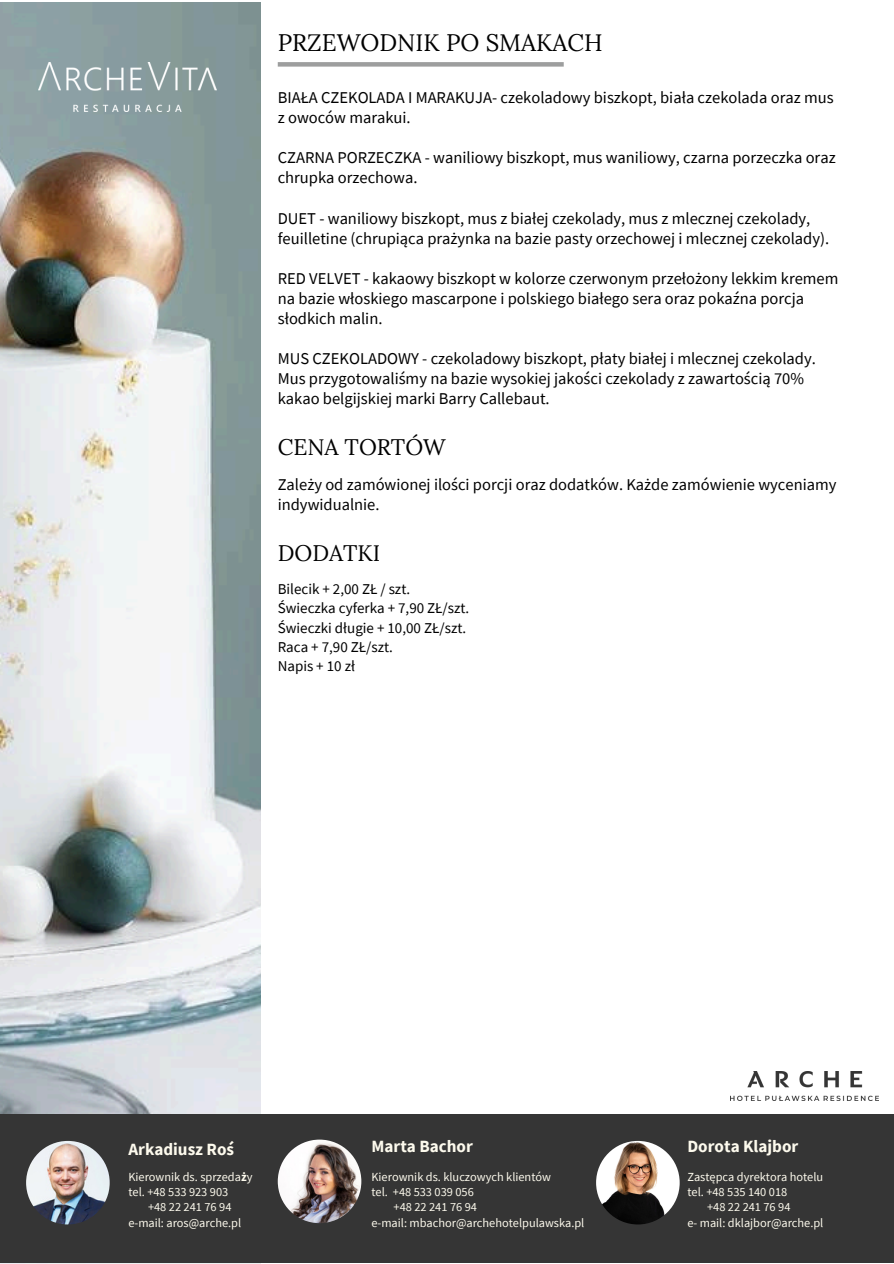
<style>
.page{position:relative;width:894px;height:1264px;background:#fff}
.page>*{position:absolute;margin:0;border:0;box-sizing:border-box;transform-origin:0 0}
.t1{font:23.85px "Lora";color:#000}
.t2{font:22.5px "Lora";color:#000}
.t3{font:700 17.1px "Source Sans Pro";color:#fdfaed}
.t4{font:16.5px/20.1px "Source Sans Pro";color:#000}
.t5{font:15px/19.2px "Source Sans Pro";color:#000}
.t6{font:12.3px/15.5px "Source Sans Pro";color:#fdfaed}
.s1{font-weight:700}
</style>
<div class="page">
<img style="left:0;top:3px;width:260px;height:1260px">
<div style="left:278px;top:62px;width:285px;height:5px;background:#9d9e9e"></div>
<img style="left:38px;top:62px;width:178px;height:50px">
<img style="left:730px;top:1071px;width:147px;height:29px">
<div style="left:0;top:1113px;width:892px;height:149px;background:#353535"></div>
<img style="left:26px;top:1140px;width:84px;height:84px;border-radius:50%">
<img style="left:596px;top:1140px;width:83px;height:84px;border-radius:50%">
<img style="left:278px;top:1139px;width:83px;height:84px;border-radius:50%">
<p class="t1" style="left:278px;top:27px;width:326px">PRZEWODNIK PO SMAKACH</p>
<p class="t4" style="left:278px;top:87px;width:557px">BIAŁA CZEKOLADA I MARAKUJA- czekoladowy biszkopt, biała czekolada oraz mus z owoców marakui.</p>
<p class="t4" style="left:278px;top:147px;width:559px">CZARNA PORZECZKA - waniliowy biszkopt, mus waniliowy, czarna porzeczka oraz chrupka orzechowa.</p>
<p class="t4" style="left:278px;top:208px;width:553px">DUET - waniliowy biszkopt, mus z białej czekolady, mus z mlecznej czekolady, feuilletine (chrupiąca prażynka na bazie pasty orzechowej i mlecznej czekolady).</p>
<p class="t4" style="left:278px;top:268px;width:562px">RED VELVET - kakaowy biszkopt w kolorze czerwonym przełożony lekkim kremem na bazie włoskiego mascarpone i polskiego białego sera oraz pokaźna porcja słodkich malin.</p>
<p class="t4" style="left:278px;top:348px;width:539px">MUS CZEKOLADOWY - czekoladowy biszkopt, płaty białej i mlecznej czekolady.<br>Mus przygotowaliśmy na bazie wysokiej jakości czekolady z zawartością 70% kakao belgijskiej marki Barry Callebaut.</p>
<h2 class="t2" style="left:278px;top:432px;width:169px">CENA TORTÓW</h2>
<p class="t4" style="left:278px;top:474px;width:560px">Zależy od zamówionej ilości porcji oraz dodatków. Każde zamówienie wyceniamy indywidualnie.</p>
<h2 class="t2" style="left:278px;top:538px;width:104px">DODATKI</h2>
<p class="t5" style="left:278px;top:579px;width:193px">Bilecik + 2,00 ZŁ / szt.<br>Świeczka cyferka + 7,90 ZŁ/szt.<br>Świeczki długie + 10,00 ZŁ/szt.<br>Raca + 7,90 ZŁ/szt.<br>Napis + 10 zł</p>
<p class="t3" style="left:128px;top:1137px;width:107px">Arkadiusz Roś</p>
<p class="t3" style="left:371px;top:1134px;width:103px">Marta Bachor</p>
<p class="t3" style="left:687px;top:1134px;width:112px">Dorota Klajbor</p>
<p class="t6" style="left:128px;top:1168px;width:125px">Kierownik ds. sprzeda<span class="s1">ż</span>y tel. +48 533 923 903</p>
<p class="t6" style="left:148px;top:1199px;width:85px">+48 22 241 76 94</p>
<p class="t6" style="left:128px;top:1214px;width:114px">e-mail: aros@arche.pl</p>
<h2 class="t6" style="left:371px;top:1168px;width:181px">Kierownik ds. kluczowych klientów</h2>
<p class="t6" style="left:371px;top:1183px;width:104px">tel. +48 533 039 056</p>
<p class="t6" style="left:393px;top:1199px;width:85px">+48 22 241 76 94</p>
<p class="t6" style="left:371px;top:1214px;width:214px">e-mail: mbachor@archehotelpulawska.pl</p>
<p class="t6" style="left:687px;top:1168px;width:137px">Zastępca dyrektora hotelu</p>
<p class="t6" style="left:687px;top:1183px;width:101px">tel. +48 535 140 018</p>
<h2 class="t6" style="left:707px;top:1199px;width:85px">+48 22 241 76 94</h2>
<p class="t6" style="left:687px;top:1214px;width:137px">e- mail: dklajbor@arche.pl</p>
</div>
